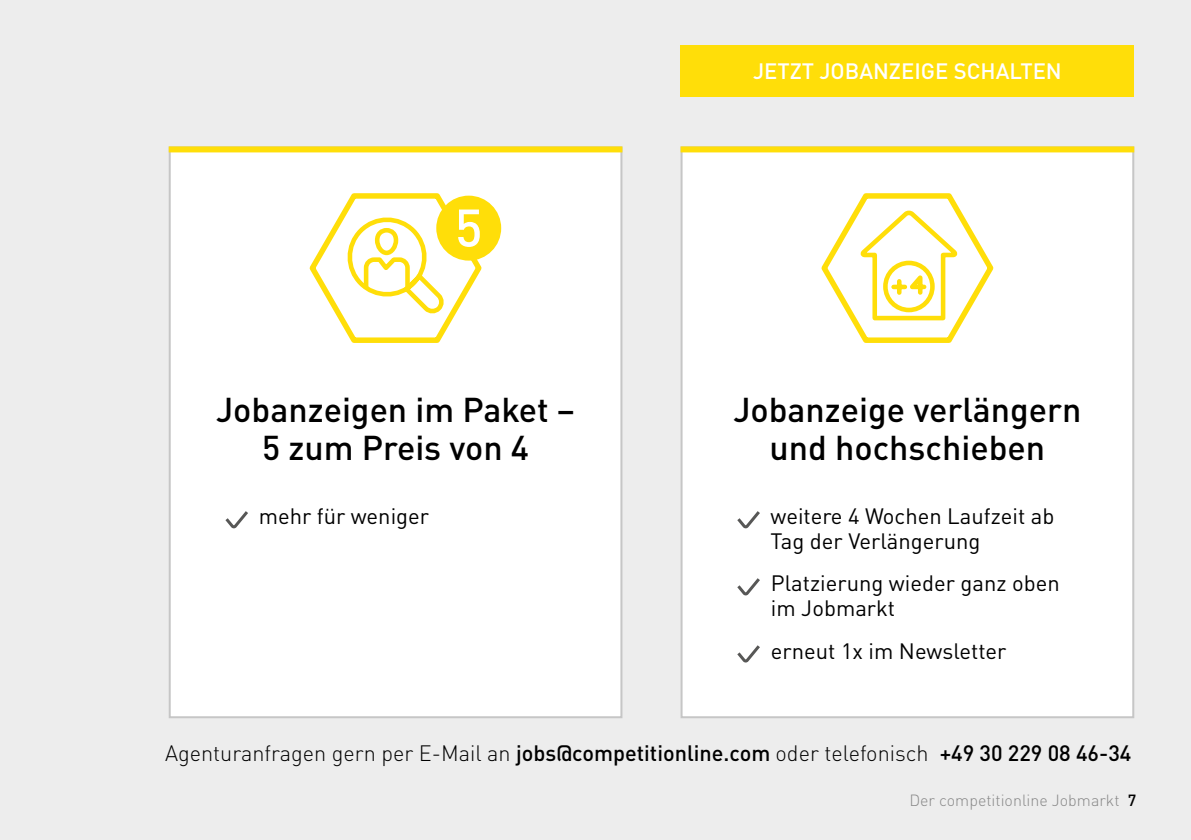
<style>
.page{position:relative;width:1191px;height:840px;background:#fff}
.page>*{position:absolute;margin:0;border:0;box-sizing:border-box;transform-origin:0 0}
.t1{font:500 52px "DIN Pro";color:#fff}
.t2{font:500 34px/38px "DIN Pro";color:#000;text-align:center}
.t3{font:22px/25px "DIN Pro";color:#000}
.t4{font:300 22px "DIN Pro";color:#000}
.t5{font:500 22px "DIN Pro";color:#fff}
.t6{font:300 16px "DIN Pro";color:#878787}
.s1{font-weight:500}
.s2{font-weight:500;color:#000}
</style>
<div class="page">
<div style="left:0;top:0;width:1191px;height:839px;background:#ededed"></div>
<div style="left:680px;top:146px;width:454px;height:571px;background:#fff;border:2px solid #c6c6c6"></div>
<svg style="left:737px;top:511px;width:23px;height:18px"></svg>
<svg style="left:737px;top:578px;width:23px;height:18px"></svg>
<svg style="left:737px;top:645px;width:23px;height:18px"></svg>
<div style="left:680px;top:146px;width:454px;height:6px;background:#ffde09"></div>
<svg style="left:821px;top:193px;width:173px;height:150px"></svg>
<div style="left:169px;top:146px;width:453px;height:571px;background:#fff;border:2px solid #c6c6c6"></div>
<svg style="left:225px;top:511px;width:23px;height:18px"></svg>
<div style="left:169px;top:146px;width:453px;height:6px;background:#ffde09"></div>
<svg style="left:309px;top:193px;width:176px;height:150px"></svg>
<div style="left:436px;top:195px;width:65px;height:65px;background:#ffde09;border-radius:50%"></div>
<div style="left:680px;top:45px;width:454px;height:52px;background:#ffde09"></div>
<h1 class="t1" style="left:455px;top:185px;width:29px">5</h1>
<h2 class="t2" style="left:216px;top:387px;width:360px">Jobanzeigen im Paket –<br>5 zum Preis von 4</h2>
<p class="t3" style="left:259px;top:502px;width:172px">mehr für weniger</p>
<p class="t5" style="left:753px;top:53px;width:310px">JETZT JOBANZEIGE SCHALTEN</p>
<h2 class="t2" style="left:733px;top:387px;width:350px">Jobanzeige verlängern und hochschieben</h2>
<p class="t3" style="left:770px;top:502px;width:285px">weitere 4 Wochen Laufzeit ab<br>Tag der Verlängerung</p>
<p class="t3" style="left:771px;top:569px;width:290px">Platzierung wieder ganz oben im Jobmarkt</p>
<p class="t3" style="left:771px;top:636px;width:237px">erneut 1x im Newsletter</p>
<p class="t4" style="left:165px;top:735px;width:968px">Agenturanfragen gern per E-Mail an <span class="s1">jobs@competitionline.com</span> oder telefonisch <span class="s1">+49 30 229 08 46-34</span></p>
<p class="t6" style="left:909px;top:787px;width:228px">Der competitionline Jobmarkt <span class="s2">7</span></p>
</div>
